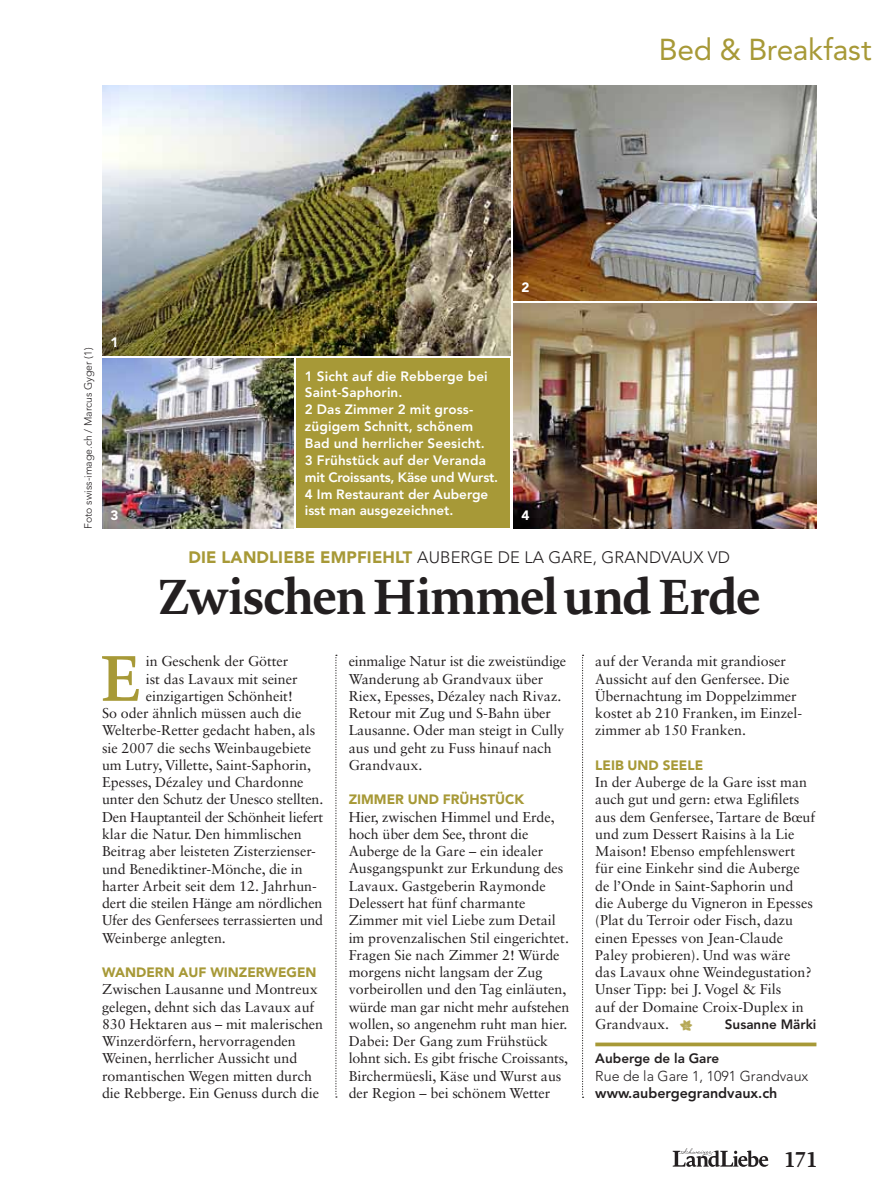
<style>
.page{position:relative;width:893px;height:1200px;background:#fff}
.page>*{position:absolute;margin:0;border:0;box-sizing:border-box;transform-origin:0 0}
.t1{font:600 62.85px "Novel Pro";color:#a79937}
.t2{font:700 48px "Novel Pro";letter-spacing:-.05em;color:#231f20}
.t3{font:30px "Avenir LT Std";letter-spacing:-.01em;color:#a79937}
.t4{font:700 21px "Novel Pro";color:#231f20}
.t5{font:300 16.5px "Avenir LT Std";letter-spacing:.01em;color:#231f20}
.t6{font:14.25px/17.2px "Sabon LT Std";color:#231f20}
.t7{font:300 14.25px "Avenir LT Std";color:#231f20}
.t8{font:800 14.25px "Avenir LT Std";color:#231f20}
.t9{font:800 13.5px/16.8px "Avenir LT Std";letter-spacing:.01em;color:#fff}
.t10{font:900 13.5px "Avenir LT Std";color:#a79937}
.t11{font:800 13.5px "Avenir LT Std";color:#231f20}
.t12{font:900 13.5px "Avenir LT Std";color:#fff}
.t13{font:300 10.5px "Avenir LT Std";color:#231f20}
.s1{font-weight:900;color:#a79937}
.s2{font-family:"We Love Nature Blooms";color:#b6a957}
</style>
<div class="page">
<img style="left:513px;top:85px;width:303px;height:216px">
<img style="left:513px;top:304px;width:303px;height:224px">
<div style="left:296px;top:358px;width:214px;height:170px;background:#a79937"></div>
<img style="left:102px;top:358px;width:191px;height:170px">
<img style="left:102px;top:85px;width:408px;height:270px">
<svg style="left:673px;top:1148px;width:95px;height:18px"></svg>
<svg style="left:335px;top:654px;width:2px;height:443px"></svg>
<svg style="left:582px;top:654px;width:2px;height:443px"></svg>
<svg style="left:595px;top:1042px;width:221px;height:4px"></svg>
<h3 class="t3" style="left:659px;top:32px;width:214px">Bed &amp; Breakfast</h3>
<p class="t13" style="left:82px;top:529px;width:183px;rotate:-90deg">FOTO SWISS-IMAGE.CH / MARCUS GYGER (1)</p>
<p class="t12" style="left:111px;top:334px;width:9px">1</p>
<p class="t12" style="left:111px;top:506px;width:9px">3</p>
<p class="t12" style="left:522px;top:279px;width:9px">2</p>
<p class="t9" style="left:305px;top:367px;width:195px">1 Sicht auf die Rebberge bei<br>Saint-Saphorin.<br>2 Das Zimmer 2 mit gross&shy;zügigem Schnitt, schönem<br>Bad und herrlicher Seesicht.<br>3 Frühstück auf der Veranda mit Croissants, Käse und Wurst.<br>4 Im Restaurant der Auberge isst man ausgezeichnet.</p>
<p class="t12" style="left:522px;top:506px;width:9px">4</p>
<p class="t5" style="left:188px;top:547px;width:532px"><span class="s1">DIE LANDLIEBE EMPFIEHLT</span> AUBERGE DE LA GARE, GRANDVAUX VD</p>
<h2 class="t2" style="left:157px;top:560px;width:605px">Zwischen Himmel und Erde</h2>
<h1 class="t1" style="left:98px;top:630px;width:47px">E</h1>
<p class="t6" style="left:146px;top:652px;width:144px">in Geschenk der Götter</p>
<p class="t6" style="left:146px;top:669px;width:154px">ist das Lavaux mit seiner</p>
<p class="t6" style="left:146px;top:687px;width:149px">einzigartigen Schönheit!</p>
<p class="t6" style="left:102px;top:704px;width:201px">So oder ähnlich müssen auch die</p>
<p class="t6" style="left:102px;top:721px;width:215px">Welterbe-Retter gedacht haben, als</p>
<p class="t6" style="left:102px;top:738px;width:211px">sie 2007 die sechs Weinbaugebiete</p>
<p class="t6" style="left:102px;top:756px;width:210px">um Lutry, Villette, Saint-Saphorin,</p>
<p class="t6" style="left:102px;top:773px;width:203px">Epesses, Dézaley und Chardonne</p>
<p class="t6" style="left:102px;top:790px;width:223px">unter den Schutz der Unesco stellten.</p>
<p class="t6" style="left:102px;top:807px;width:223px">Den Hauptanteil der Schönheit liefert</p>
<p class="t6" style="left:102px;top:825px;width:201px">klar die Natur. Den himmlischen</p>
<p class="t6" style="left:102px;top:842px;width:215px">Beitrag aber leisteten Zisterzienser-</p>
<p class="t6" style="left:102px;top:859px;width:202px">und Benediktiner-Mönche, die in</p>
<p class="t6" style="left:102px;top:876px;width:216px">harter Arbeit seit dem 12. Jahrhun-</p>
<p class="t6" style="left:102px;top:894px;width:222px">dert die steilen Hänge am nördlichen</p>
<p class="t6" style="left:102px;top:911px;width:223px">Ufer des Genfersees terrassierten und</p>
<p class="t6" style="left:102px;top:928px;width:125px">Weinberge anlegten.</p>
<p class="t10" style="left:102px;top:963px;width:24px">WANDE</p>
<p class="t10" style="left:155px;top:963px;width:152px">RN AUF WINZERWEGEN</p>
<p class="t6" style="left:102px;top:980px;width:223px">Zwischen Lausanne und Montreux gelegen, dehnt sich das Lavaux auf 830 Hektaren aus – mit malerischen Winzerdörfern, hervorragenden Weinen, herrlicher Aussicht und romantischen Wegen mitten durch die Rebberge. Ein Genuss durch die</p>
<p class="t6" style="left:349px;top:652px;width:219px">einmalige Natur ist die zweistündige<br>Wanderung ab Grandvaux über<br>Riex, Epesses, Dézaley nach Rivaz.<br>Retour mit Zug und S-Bahn über<br>Lausanne. Oder man steigt in Cully aus und geht zu Fuss hinauf nach<br>Grandvaux.</p>
<p class="t10" style="left:349px;top:791px;width:19px">ZIMME</p>
<p class="t10" style="left:395px;top:791px;width:131px">R UND FRÜHSTÜCK</p>
<p class="t6" style="left:349px;top:807px;width:222px">Hier, zwischen Himmel und Erde, hoch über dem See, thront die<br>Auberge de la Gare – ein idealer<br>Ausgangspunkt zur Erkundung des<br>Lavaux. Gastgeberin Raymonde<br>Delessert hat fünf charmante<br>Zimmer mit viel Liebe zum Detail im provenzalischen Stil eingerichtet.<br>Fragen Sie nach Zimmer 2! Würde morgens nicht langsam der Zug vorbeirollen und den Tag einläuten, würde man gar nicht mehr aufstehen wollen, so angenehm ruht man hier.<br>Dabei: Der Gang zum Frühstück lohnt sich. Es gibt frische Croissants,<br>Birchermüesli, Käse und Wurst aus der Region – bei schönem Wetter</p>
<p class="t6" style="left:595px;top:652px;width:208px">auf der Veranda mit grandioser<br>Aussicht auf den Genfersee. Die<br>Übernachtung im Doppelzimmer kostet ab 210 Franken, im Einzel&shy;zimmer ab 150 Franken.</p>
<p class="t10" style="left:595px;top:756px;width:109px">LEIB UND SEELE</p>
<p class="t6" style="left:595px;top:773px;width:221px">In der Auberge de la Gare isst man auch gut und gern: etwa Eglifilets aus dem Genfersee, Tartare de Bœuf und zum Dessert Raisins à la Lie<br>Maison! Ebenso empfehlenswert für eine Einkehr sind die Auberge de l’Onde in Saint-Saphorin und<br>die Auberge du Vigneron in Epesses (Plat du Terroir oder Fisch, dazu einen Epesses von Jean-Claude<br>Paley probieren). Und was wäre<br>das Lavaux ohne Weindegustation?<br>Unser Tipp: bei J. Vogel &amp; Fils<br>auf der Domaine Croix-Duplex in<br>Grandvaux. <span class="s2">C</span></p>
<p class="t11" style="left:725px;top:1015px;width:93px">Susanne Märki</p>
<p class="t11" style="left:595px;top:1050px;width:125px">Auberge de la Gare</p>
<p class="t7" style="left:595px;top:1066px;width:215px">RUE DE LA GARE 1, 1091 GRANDVAUX</p>
<p class="t8" style="left:595px;top:1084px;width:184px">www.aubergegrandvaux.ch</p>
<h3 class="t4" style="left:784px;top:1142px;width:35px">171</h3>
</div>
